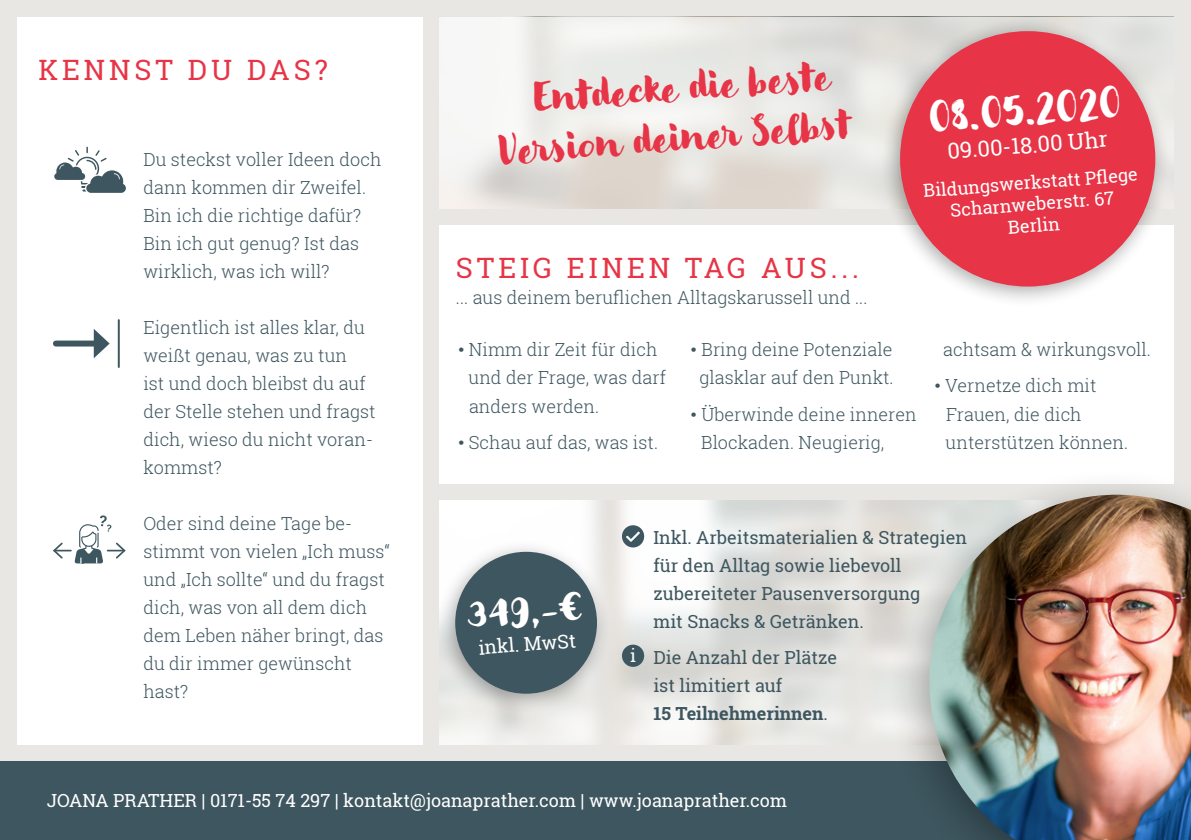
<style>
.page{position:relative;width:1191px;height:840px;background:#fff}
.page>*{position:absolute;margin:0;border:0;box-sizing:border-box;transform-origin:0 0}
.t1{font:36px "Modern Love";color:#e73446}
.t2{font:36px "Modern Love";color:#fff}
.t3{font:32px "Modern Love";color:#fff}
.t4{font:28px "Roboto Slab";letter-spacing:.14em;color:#e73446}
.t5{font:22px "Roboto Slab";color:#fff}
.t6{font:19px "Roboto Slab";color:#fff}
.t7{font:300 18px/28px "Roboto Slab";color:#3e565f}
.t8{font:18px "Roboto Slab";color:#3e565f}
.t9{font:18px "Roboto Slab";color:#fff}
.t10{font:700 18px "Roboto Slab";color:#3e565f}
.s1{font-family:"Ubuntu"}
.s2{font-weight:400}
</style>
<div class="page">
<div style="left:0;top:0;width:1191px;height:839px;background:#e8e7e3"></div>
<svg style="left:439px;top:500px;width:446px;height:244px"></svg>
<div style="left:17px;top:17px;width:405px;height:727px;background:#fff"></div>
<div style="left:439px;top:226px;width:735px;height:257px;background:#fff"></div>
<svg style="left:439px;top:17px;width:735px;height:191px"></svg>
<div style="left:879px;top:18px;width:291px;height:290px;background:#000;opacity:.32"></div>
<div style="left:900px;top:31px;width:255px;height:255px;background:#e73446;border-radius:50%"></div>
<div style="left:622px;top:525px;width:22px;height:22px;background:#3e565f;border-radius:50%"></div>
<svg style="left:626px;top:531px;width:14px;height:10px"></svg>
<div style="left:622px;top:644px;width:22px;height:22px;background:#3e565f;border-radius:50%"></div>
<div style="left:435px;top:538px;width:176px;height:176px;background:#000;opacity:.32"></div>
<div style="left:455px;top:551px;width:142px;height:142px;background:#3e565f;border-radius:50%"></div>
<div style="left:0;top:761px;width:1191px;height:78px;background:#3e565f"></div>
<div style="left:885px;top:466px;width:306px;height:373px;background:#000;opacity:.32"></div>
<img style="left:929px;top:494px;width:262px;height:345px">
<svg style="left:54px;top:147px;width:72px;height:46px"></svg>
<div style="left:56px;top:340px;width:43px;height:6px;background:#3e565f"></div>
<svg style="left:94px;top:329px;width:16px;height:29px"></svg>
<hr style="left:118px;top:320px;width:2px;height:47px;background:#3e565f">
<svg style="left:53px;top:515px;width:73px;height:48px"></svg>
<p class="t4" style="left:38px;top:51px;width:291px">KENNST DU DAS?</p>
<p class="t7" style="left:143px;top:144px;width:239px">Du steckst voller Ideen doch dann kommen dir Zweifel.<br>Bin ich die richtige dafür?<br>Bin ich gut genug? Ist das wirklich, was ich will?</p>
<p class="t7" style="left:143px;top:312px;width:234px">Eigentlich ist alles klar, du weißt genau, was zu tun<br>ist und doch bleibst du auf der Stelle stehen und fragst dich, wieso du nicht voran&shy;kommst?</p>
<p class="t7" style="left:143px;top:508px;width:248px">Oder sind deine Tage be&shy;stimmt von vielen „Ich muss“ und „Ich sollte“ und du fragst dich, was von all dem dich dem Leben näher bringt, das du dir immer gewünscht hast?</p>
<p class="t1" style="left:532px;top:78px;width:299px;rotate:-5deg">Entdecke die bes te</p>
<p class="t1" style="left:498px;top:131px;width:354px;rotate:-5deg">Ver sion deiner Selbst</p>
<p class="t4" style="left:456px;top:248px;width:404px">STEIG EINEN TAG AUS...</p>
<p class="t7" style="left:456px;top:283px;width:413px">... aus deinem beruflichen Alltagskarussell und ...</p>
<p class="t2" style="left:926px;top:98px;width:195px;rotate:-5deg">08.05.2020</p>
<p class="t5" style="left:946px;top:137px;width:162px;rotate:-5deg">09.00-18.00 Uhr</p>
<p class="t9" style="left:922px;top:177px;width:216px;rotate:-4deg">Bildungswerkstatt Pfl ege</p>
<p class="t9" style="left:949px;top:197px;width:166px;rotate:-4deg">Scharnweberstr. 67</p>
<p class="t9" style="left:1007px;top:215px;width:53px;rotate:-4deg">Berlin</p>
<p class="t7" style="left:458px;top:335px;width:201px"><span class="s1">•</span> Nimm dir Zeit für dich</p>
<p class="t7" style="left:468px;top:363px;width:199px">und der Frage, was darf</p>
<p class="t7" style="left:469px;top:391px;width:132px">anders werden.</p>
<p class="t7" style="left:458px;top:427px;width:202px"><span class="s1">•</span> Schau auf das, was ist.</p>
<p class="t7" style="left:690px;top:335px;width:203px"><span class="s1">•</span> Bring deine Potenziale</p>
<p class="t7" style="left:699px;top:363px;width:196px">glasklar auf den Punkt.</p>
<p class="t7" style="left:690px;top:399px;width:227px"><span class="s1">•</span> Überwinde deine inneren</p>
<p class="t7" style="left:701px;top:427px;width:185px">Blockaden. Neugierig,</p>
<p class="t7" style="left:943px;top:335px;width:209px">achtsam &amp; wirkungsvoll.</p>
<p class="t7" style="left:934px;top:371px;width:164px"><span class="s1">•</span> Vernetze dich mit</p>
<p class="t7" style="left:946px;top:399px;width:137px">Frauen, die dich</p>
<p class="t7" style="left:945px;top:427px;width:184px">unterstützen können.</p>
<p class="t3" style="left:466px;top:597px;width:115px;rotate:-4deg">349,-€</p>
<p class="t6" style="left:477px;top:634px;width:99px;rotate:-4deg">inkl. MwSt</p>
<p class="t9" style="left:630px;top:643px;width:7px">i</p>
<p class="t8" style="left:653px;top:525px;width:315px">Inkl. Arbeitsmaterialien &amp; Strategien</p>
<p class="t8" style="left:653px;top:553px;width:250px">für den Alltag sowie liebevoll</p>
<p class="t8" style="left:653px;top:581px;width:268px">zubereiteter Pausenversorgung</p>
<p class="t8" style="left:653px;top:609px;width:212px">mit Snacks &amp; Getränken.</p>
<p class="t8" style="left:653px;top:645px;width:185px">Die Anzahl der Plätze</p>
<p class="t8" style="left:653px;top:673px;width:130px">ist limitiert auf</p>
<p class="t10" style="left:653px;top:701px;width:176px">15 Teilnehmerinnen<span class="s2">.</span></p>
<p class="t9" style="left:47px;top:788px;width:741px">JOANA PRATHER | 0171-55 74 297 | kontakt@joanaprather.com | www.joanaprather.com</p>
</div>
